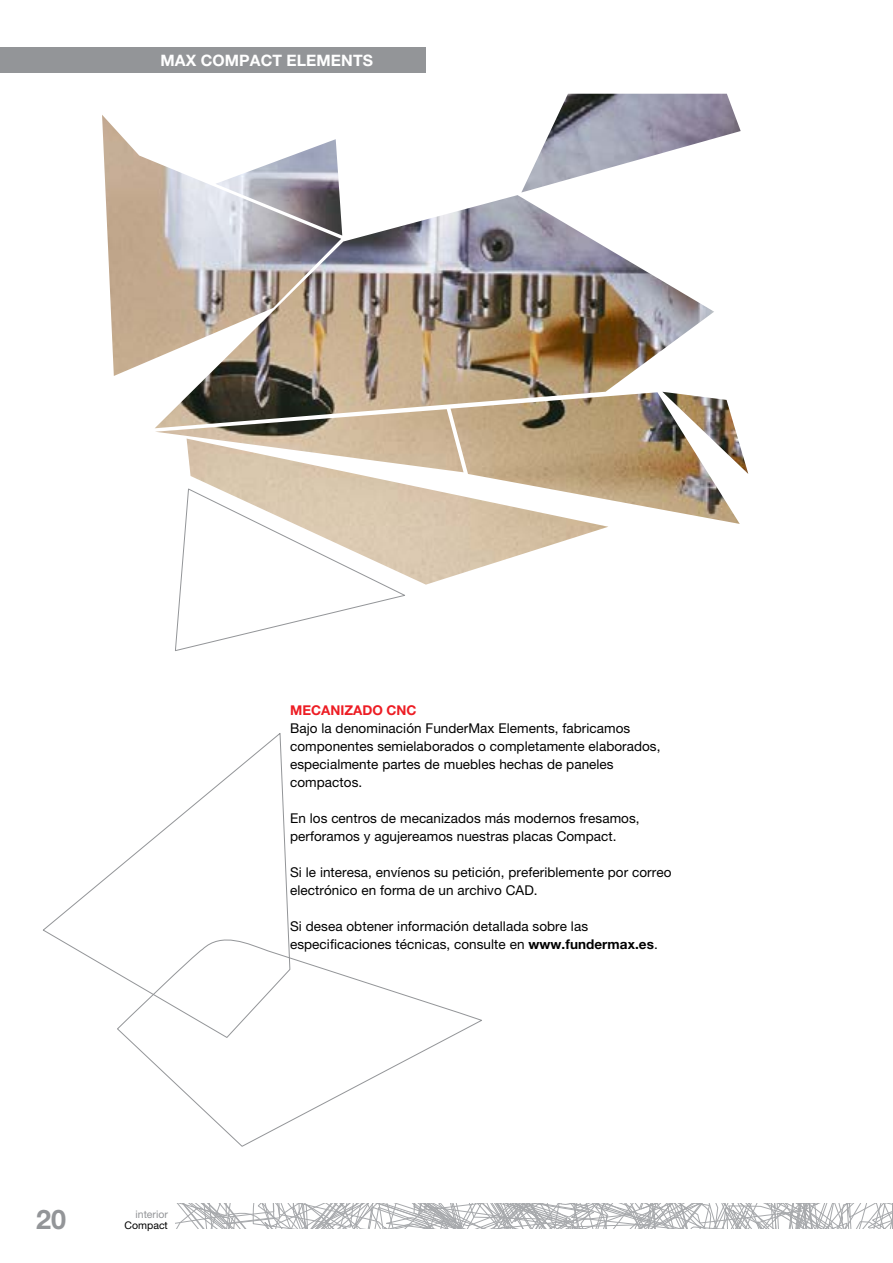
<style>
.page{position:relative;width:893px;height:1263px;background:#fff}
.page>*{position:absolute;margin:0;border:0;box-sizing:border-box;transform-origin:0 0}
.t1{font:700 27px "Helvetica Neue LT Pro";color:#939598}
.t2{font:700 15.75px "Helvetica Neue LT Pro";letter-spacing:.005em;color:#fff}
.t3{font:13.5px/18px "Helvetica Neue LT Pro";letter-spacing:.005em;color:#000}
.t4{font:700 13.5px "Helvetica Neue LT Pro";color:#ed1d24}
.t5{font:10.5px "Helvetica Neue LT Pro";color:#939598}
.t6{font:10.5px "Helvetica Neue LT Pro";color:#000}
.s1{font-weight:700}
</style>
<div class="page">
<svg style="left:175px;top:1203px;width:718px;height:26px"></svg>
<svg style="left:175px;top:585px;width:230px;height:66px"></svg>
<svg style="left:43px;top:733px;width:246px;height:241px"></svg>
<svg style="left:117px;top:931px;width:365px;height:216px"></svg>
<img style="left:102px;top:94px;width:646px;height:491px">
<div style="left:0;top:47px;width:425px;height:26px;background:#939598"></div>
<p class="t2" style="left:161px;top:50px;width:214px">MAX COMPACT ELEMENTS</p>
<h1 class="t1" style="left:36px;top:1202px;width:32px">20</h1>
<p class="t5" style="left:135px;top:1208px;width:34px">interior</p>
<p class="t6" style="left:125px;top:1219px;width:45px">Compact</p>
<p class="t4" style="left:290px;top:702px;width:128px">MECANIZADO CNC</p>
<p class="t3" style="left:290px;top:719px;width:372px">Bajo la denominación FunderMax Elements, fabricamos componentes semielaborados o completamente elaborados, especialmente partes de muebles hechas de paneles compactos.</p>
<p class="t3" style="left:290px;top:809px;width:351px">En los centros de mecanizados más modernos fresamos, perforamos y agujereamos nuestras placas Compact.</p>
<p class="t3" style="left:290px;top:863px;width:383px">Si le interesa, envíenos su petición, preferiblemente por correo electrónico en forma de un archivo CAD.</p>
<p class="t3" style="left:290px;top:917px;width:369px">Si desea obtener información detallada sobre las especificaciones técnicas, consulte en <span class="s1">www.fundermax.es</span>.</p>
</div>
